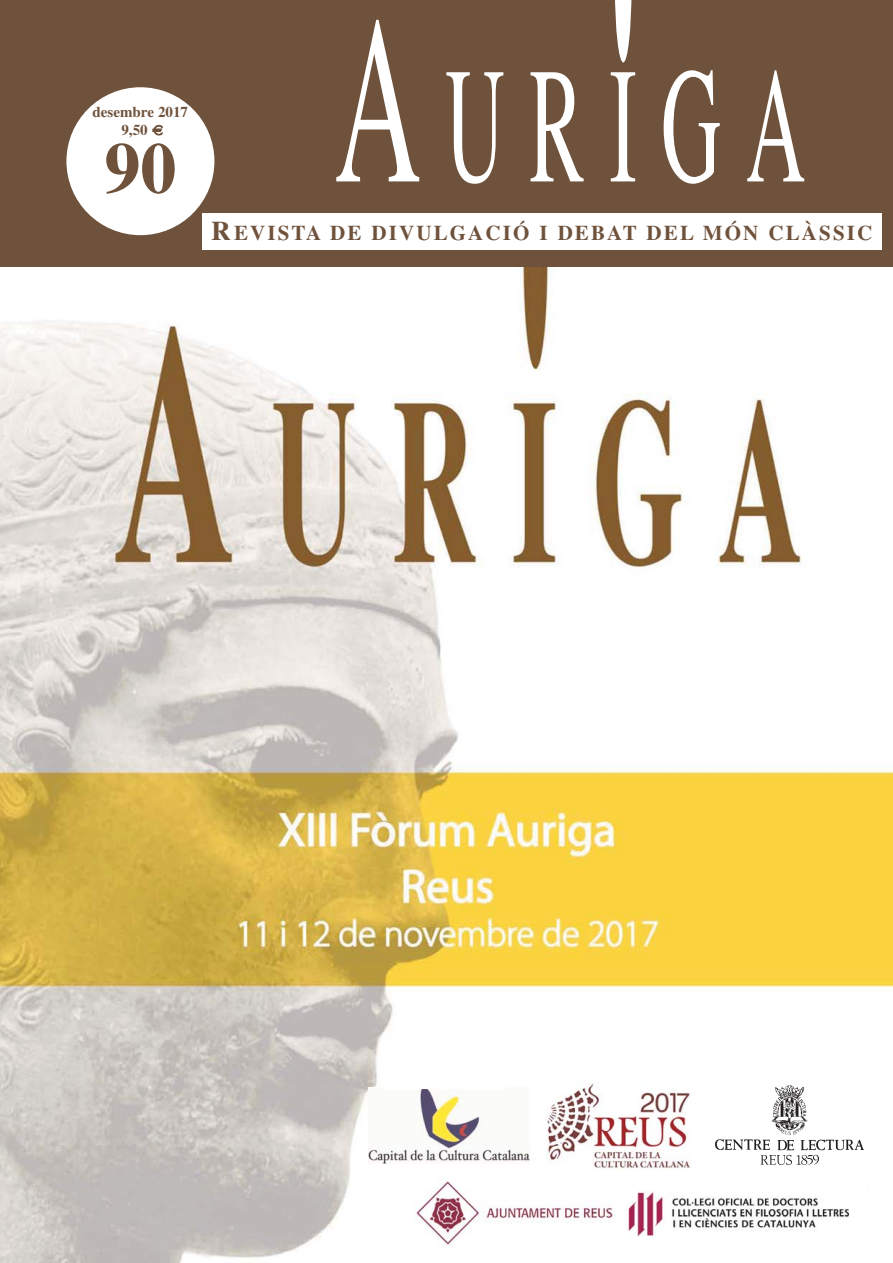
<style>
.page{position:relative;width:893px;height:1263px;background:#fff}
.page>*{position:absolute;margin:0;border:0;box-sizing:border-box;transform-origin:0 0}
.t1{font:165px "Times";letter-spacing:.3em;color:#fff;scale:.5 1}
.t2{font:700 72px "Times";color:#6f523c}
.t3{font:700 21px "Times";letter-spacing:.1em;color:#6f523c}
.t4{font:700 15px/18px "Times";color:#6f523c}
.s1{font-size:240px}
.s2{font-size:27px}
</style>
<div class="page">
<div style="left:0;top:0;width:892px;height:298px;background:#6f523c"></div>
<div style="left:202px;top:213px;width:679px;height:37px;background:#fff"></div>
<svg style="left:615px;top:0;width:16px;height:62px"></svg>
<div style="left:66px;top:87px;width:148px;height:148px;background:#fff;border-radius:50%"></div>
<img style="left:0;top:267px;width:892px;height:996px">
<div style="left:400px;top:1087px;width:467px;height:176px;background:#fff"></div>
<img style="left:368px;top:1087px;width:161px;height:77px">
<img style="left:416px;top:1181px;width:197px;height:64px">
<img style="left:626px;top:1192px;width:222px;height:45px">
<div style="left:539px;top:1077px;width:166px;height:97px;background:#fff"></div>
<img style="left:546px;top:1082px;width:144px;height:88px">
<div style="left:712px;top:1079px;width:155px;height:94px;background:#fff"></div>
<img style="left:715px;top:1086px;width:148px;height:79px">
<div style="left:384px;top:1062px;width:122px;height:26px;background:#fff"></div>
<p class="t4" style="left:121px;top:105px;width:68px;text-indent:-29px">desembre 2017<br>9,50</p>
<h2 class="t2" style="left:104px;top:144px;width:73px">90</h2>
<h1 class="t1" style="left:334px;top:28px;width:943px"><span class="s1">A</span>URIGA</h1>
<p class="t3" style="left:211px;top:226px;width:662px"><span class="s2">R</span>EVISTA DE DIVULGACIÓ I DEBAT DEL MÓN CLÀSSIC</p>
</div>
